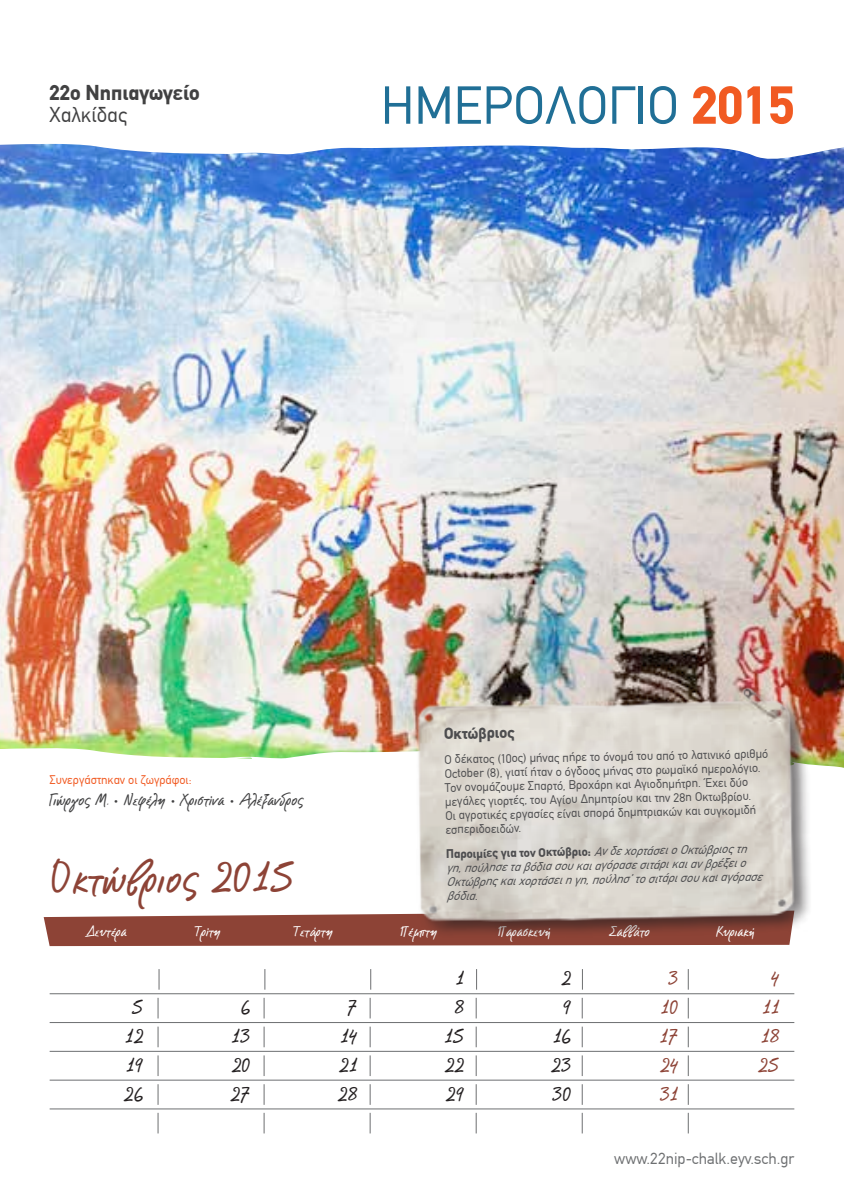
<style>
.page{position:relative;width:844px;height:1191px;background:#fff}
.page>*{position:absolute;margin:0;border:0;box-sizing:border-box;transform-origin:0 0}
.t1{font:52.5px "CF Din";color:#206f96}
.t2{font:700 42px "CF Note";color:#8d4336}
.t3{font:700 21px "CF Din";color:#414142}
.t4{font:21px "CF Din";color:#414142}
.t5{font:700 19.6px "CF Note";color:#231f20}
.t6{font:700 19.6px "CF Note";color:#8d4336}
.t7{font:700 15.75px "CF Note";color:#414142}
.t8{font:15.75px "CF Din";color:#6d6f71}
.t9{font:700 15.75px "CF Din";color:#4d4d4f}
.t10{font:700 14px "CF Note";color:#fff}
.t11{font:12.25px/14px "CF Din";color:#4d4d4f}
.t12{font:italic 12.25px/14px "CF Din";color:#4d4d4f}
.t13{font:12.25px "CF Din";color:#f15a22}
.s1{font-weight:700;color:#f15a22}
.s2{font-size:10.5px}
.s3{font-weight:700;font-style:normal}
</style>
<div class="page">
<img style="left:0;top:144px;width:843px;height:599px">
<img style="left:0;top:743px;width:843px;height:25px">
<svg style="left:44px;top:914px;width:747px;height:32px;background:#944f43"></svg>
<hr style="left:50px;top:993px;width:744px;height:1px;background:#6d6f71">
<hr style="left:50px;top:1051px;width:744px;height:1px;background:#6d6f71">
<hr style="left:50px;top:1108px;width:744px;height:1px;background:#6d6f71">
<hr style="left:50px;top:1022px;width:744px;height:1px;background:#6d6f71">
<hr style="left:50px;top:1079px;width:744px;height:1px;background:#6d6f71">
<svg style="left:159px;top:969px;width:1px;height:20px"></svg>
<svg style="left:264px;top:969px;width:1px;height:20px"></svg>
<svg style="left:370px;top:969px;width:1px;height:20px"></svg>
<svg style="left:476px;top:969px;width:1px;height:20px"></svg>
<svg style="left:582px;top:969px;width:1px;height:20px"></svg>
<svg style="left:687px;top:969px;width:1px;height:20px"></svg>
<svg style="left:158px;top:997px;width:1px;height:21px"></svg>
<svg style="left:264px;top:997px;width:1px;height:21px"></svg>
<svg style="left:370px;top:997px;width:1px;height:21px"></svg>
<svg style="left:476px;top:997px;width:1px;height:21px"></svg>
<svg style="left:581px;top:998px;width:1px;height:20px"></svg>
<svg style="left:687px;top:998px;width:1px;height:20px"></svg>
<svg style="left:158px;top:1026px;width:1px;height:21px"></svg>
<svg style="left:264px;top:1026px;width:1px;height:21px"></svg>
<svg style="left:370px;top:1026px;width:1px;height:21px"></svg>
<svg style="left:476px;top:1026px;width:1px;height:21px"></svg>
<svg style="left:581px;top:1026px;width:1px;height:21px"></svg>
<svg style="left:687px;top:1026px;width:1px;height:21px"></svg>
<svg style="left:158px;top:1055px;width:1px;height:21px"></svg>
<svg style="left:264px;top:1055px;width:1px;height:21px"></svg>
<svg style="left:370px;top:1055px;width:1px;height:21px"></svg>
<svg style="left:476px;top:1055px;width:1px;height:21px"></svg>
<svg style="left:581px;top:1055px;width:1px;height:21px"></svg>
<svg style="left:687px;top:1055px;width:1px;height:21px"></svg>
<svg style="left:158px;top:1084px;width:1px;height:20px"></svg>
<svg style="left:264px;top:1084px;width:1px;height:20px"></svg>
<svg style="left:370px;top:1084px;width:1px;height:20px"></svg>
<svg style="left:476px;top:1084px;width:1px;height:20px"></svg>
<svg style="left:581px;top:1084px;width:1px;height:20px"></svg>
<svg style="left:687px;top:1084px;width:1px;height:20px"></svg>
<svg style="left:158px;top:1112px;width:1px;height:21px"></svg>
<svg style="left:264px;top:1112px;width:1px;height:21px"></svg>
<svg style="left:370px;top:1112px;width:1px;height:21px"></svg>
<svg style="left:476px;top:1112px;width:1px;height:21px"></svg>
<svg style="left:581px;top:1113px;width:1px;height:20px"></svg>
<svg style="left:687px;top:1113px;width:1px;height:20px"></svg>
<div style="left:416px;top:686px;width:396px;height:252px;background:#231f20;opacity:.6"></div>
<img style="left:390px;top:687px;width:412px;height:237px">
<h3 class="t3" style="left:50px;top:82px;width:152px">22ο Νηπιαγωγείο</h3>
<h3 class="t4" style="left:50px;top:105px;width:79px">Χαλκίδας</h3>
<h1 class="t1" style="left:381px;top:79px;width:415px">ΗΜΕΡΟΛΟΓΙΟ <span class="s1">2015</span></h1>
<p class="t13" style="left:50px;top:774px;width:143px">Συνεργάστηκαν οι ζωγράφοι:</p>
<p class="t7" style="left:50px;top:790px;width:255px">Γιώργος Μ. <span class="s2">•</span> Νεφέλη <span class="s2">•</span> Χριστίνα <span class="s2">•</span> Αλέξανδρος</p>
<h2 class="t2" style="left:50px;top:851px;width:247px">Οκτώβριος 2015</h2>
<p class="t9" style="left:443px;top:725px;width:72px;rotate:-1deg">Οκτώβριος</p>
<p class="t11" style="left:444px;top:752px;width:325px;rotate:-1deg">Ο δέκατος (10ος) μήνας πήρε το όνομά του από το λατινικό αριθμό October (8), γιατί ήταν ο όγδοος μήνας στο ρωμαϊκό ημερολόγιο.<br>Τον ονομάζουμε Σπαρτό, Βροχάρη και Αγιοδημήτρη. Έχει δύο μεγάλες γιορτές, του Αγίου Δημητρίου και την 28η Οκτωβρίου.<br>Οι αγροτικές εργασίες είναι σπορά δημητριακών και συγκομιδή εσπεριδοειδών.</p>
<p class="t12" style="left:446px;top:847px;width:317px;rotate:-1deg"><span class="s3">Παροιμίες για τον Οκτώβριο:</span> Αν δε χορτάσει ο Οκτώβριος τη γη, πούλησε τα βόδια σου και αγόρασε σιτάρι και αν βρέξει ο Οκτώβρης και χορτάσει η γη, πούλησ’ το σιτάρι σου και αγόρασε βόδια.</p>
<p class="t10" style="left:86px;top:922px;width:42px">Δευτέρα</p>
<p class="t10" style="left:194px;top:922px;width:28px">Τρίτη</p>
<p class="t10" style="left:293px;top:922px;width:41px">Τετάρτη</p>
<p class="t10" style="left:400px;top:922px;width:38px">Πέμπτη</p>
<p class="t10" style="left:497px;top:922px;width:54px">Παρασκευή</p>
<p class="t10" style="left:609px;top:922px;width:42px">Σαββάτο</p>
<p class="t10" style="left:715px;top:922px;width:40px">Κυριακή</p>
<h3 class="t5" style="left:456px;top:965px;width:10px">1</h3>
<h3 class="t5" style="left:561px;top:965px;width:11px">2</h3>
<h3 class="t6" style="left:667px;top:965px;width:12px">3</h3>
<h3 class="t6" style="left:770px;top:965px;width:10px">4</h3>
<h3 class="t5" style="left:132px;top:994px;width:13px">5</h3>
<h3 class="t5" style="left:240px;top:994px;width:11px">6</h3>
<h3 class="t5" style="left:347px;top:994px;width:12px">7</h3>
<h3 class="t5" style="left:454px;top:994px;width:11px">8</h3>
<h3 class="t5" style="left:562px;top:994px;width:10px">9</h3>
<h3 class="t6" style="left:660px;top:994px;width:19px">10</h3>
<h3 class="t6" style="left:762px;top:994px;width:18px">11</h3>
<h3 class="t5" style="left:125px;top:1023px;width:20px">12</h3>
<h3 class="t5" style="left:231px;top:1023px;width:21px">13</h3>
<h3 class="t5" style="left:340px;top:1023px;width:18px">14</h3>
<h3 class="t5" style="left:444px;top:1023px;width:22px">15</h3>
<h3 class="t5" style="left:553px;top:1023px;width:20px">16</h3>
<h3 class="t6" style="left:659px;top:1023px;width:20px">17</h3>
<h3 class="t6" style="left:761px;top:1023px;width:20px">18</h3>
<h3 class="t5" style="left:126px;top:1052px;width:19px">19</h3>
<h3 class="t5" style="left:232px;top:1052px;width:20px">20</h3>
<h3 class="t5" style="left:339px;top:1052px;width:20px">21</h3>
<h3 class="t5" style="left:444px;top:1052px;width:21px">22</h3>
<h3 class="t5" style="left:551px;top:1052px;width:22px">23</h3>
<h3 class="t6" style="left:660px;top:1052px;width:20px">24</h3>
<h3 class="t6" style="left:757px;top:1052px;width:23px">25</h3>
<h3 class="t5" style="left:124px;top:1081px;width:21px">26</h3>
<h3 class="t5" style="left:230px;top:1081px;width:22px">27</h3>
<h3 class="t5" style="left:338px;top:1081px;width:21px">28</h3>
<h3 class="t5" style="left:445px;top:1081px;width:20px">29</h3>
<h3 class="t5" style="left:551px;top:1081px;width:21px">30</h3>
<h3 class="t6" style="left:659px;top:1081px;width:21px">31</h3>
<p class="t8" style="left:614px;top:1151px;width:181px">www.22nip-chalk.eyv.sch.gr</p>
</div>
